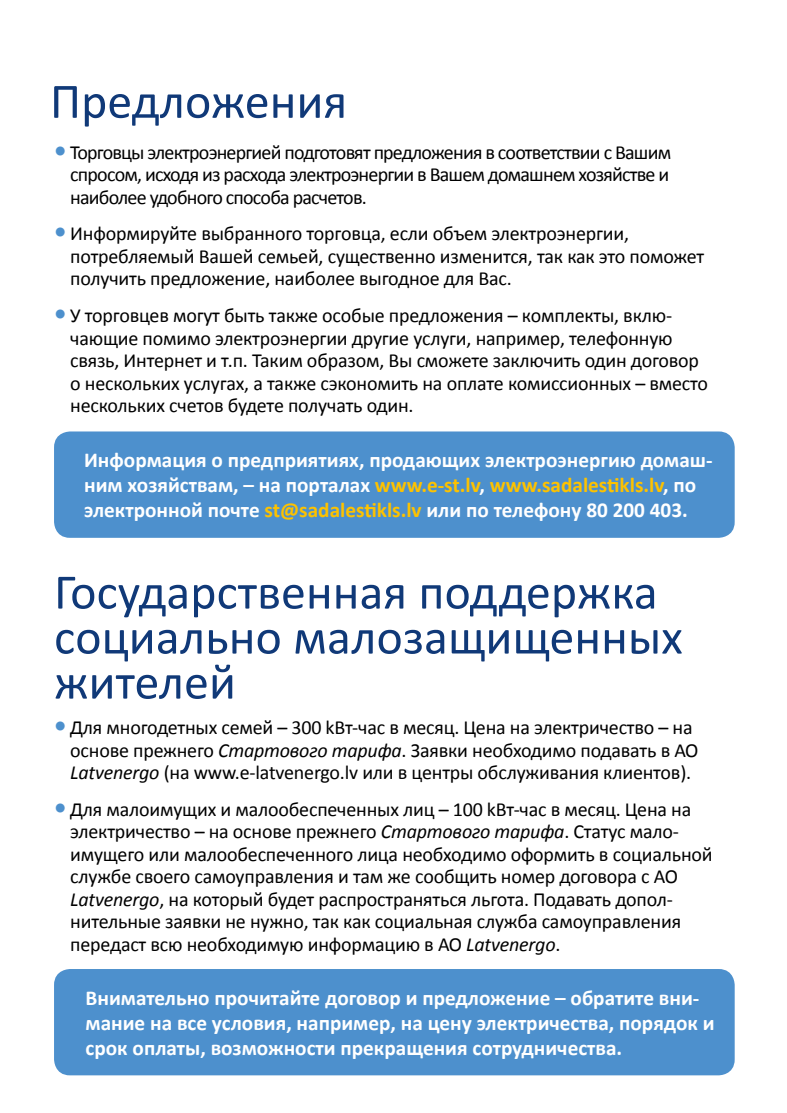
<style>
.page{position:relative;width:787px;height:1113px;background:#fff}
.page>*{position:absolute;margin:0;border:0;box-sizing:border-box;transform-origin:0 0}
.t1{font:50px/45px "Calibri";color:#103978}
.t2{font:700 21.25px/25px "Calibri";color:#fff}
.t3{font:20px/22.5px "Calibri";letter-spacing:-.01em;color:#000}
.s1{font-weight:700;font-size:25px;color:#4d90cd}
.s2{font-size:25px;color:#4d90cd}
.s3{color:#fdc200}
.s4{font-style:italic}
</style>
<div class="page">
<div style="left:54px;top:969px;width:680px;height:106px;background:#4d90cd;border-radius:16px"></div>
<div style="left:54px;top:431px;width:680px;height:107px;background:#4d90cd;border-radius:16px"></div>
<h1 class="t1" style="left:50px;top:76px;width:299px">Предложения</h1>
<p class="t3" style="left:70px;top:140px;width:602px;text-align:justify;text-indent:-16px"><span class="s1">•</span> Торговцы электроэнергией подготовят предложения в соответствии с Вашим спросом, исходя из расхода электроэнергии в Вашем домашнем хозяйстве и наиболее удобного способа расчетов.</p>
<p class="t3" style="left:70px;top:221px;width:635px;text-indent:-16px"><span class="s1">•</span> Информируйте выбранного торговца, если объем электроэнергии, потребляемый Вашей семьей, существенно изменится, так как это поможет получить предложение, наиболее выгодное для Вас.</p>
<p class="t3" style="left:70px;top:303px;width:639px;text-indent:-16px"><span class="s1">•</span> У торговцев могут быть также особые предложения – комплекты, вклю&shy;чающие помимо электроэнергии другие услуги, например, телефонную связь, Интернет и т.п. Таким образом, Вы сможете заключить один договор о нескольких услугах, а также сэкономить на оплате комиссионных – вместо нескольких счетов будете получать один.</p>
<p class="t2" style="left:68px;top:446px;width:646px;text-align:center"><span class="s2">•</span> Информация о предприятиях, продающих электроэнергию домаш&shy;ним хозяйствам, – на порталах <span class="s3">www.e-st.lv</span>, <span class="s3">www.sadalestikls.lv</span>, по электронной почте <span class="s3">st@sadalestikls.lv</span> или по телефону 80 200 403.</p>
<h1 class="t1" style="left:54px;top:567px;width:630px">Государственная поддержка социально малозащищенных жителей</h1>
<p class="t3" style="left:70px;top:715px;width:629px;text-indent:-16px"><span class="s1">•</span> Для многодетных семей – 300 kВт-час в месяц. Цена на электричество – на основе прежнего <span class="s4">Стартового тарифа</span>. Заявки необходимо подавать в АО<br><span class="s4">Latvenergo</span> (на www.e-latvenergo.lv или в центры обслуживания клиентов).</p>
<p class="t3" style="left:70px;top:797px;width:644px;text-indent:-16px"><span class="s1">•</span> Для малоимущих и малообеспеченных лиц – 100 kВт-час в месяц. Цена на электричество – на основе прежнего <span class="s4">Стартового тарифа</span>. Статус мало&shy;имущего или малообеспеченного лица необходимо оформить в социальной службе своего самоуправления и там же сообщить номер договора с АО <span class="s4">Latvenergo</span>, на который будет распространяться льгота. Подавать допол&shy;нительные заявки не нужно, так как социальная служба самоуправления передаст всю необходимую информацию в АО <span class="s4">Latvenergo</span>.</p>
<p class="t2" style="left:85px;top:984px;width:630px">Внимательно прочитайте договор и предложение – обратите вни&shy;мание на все условия, например, на цену электричества, порядок и срок оплаты, возможности прекращения сотрудничества.</p>
</div>
